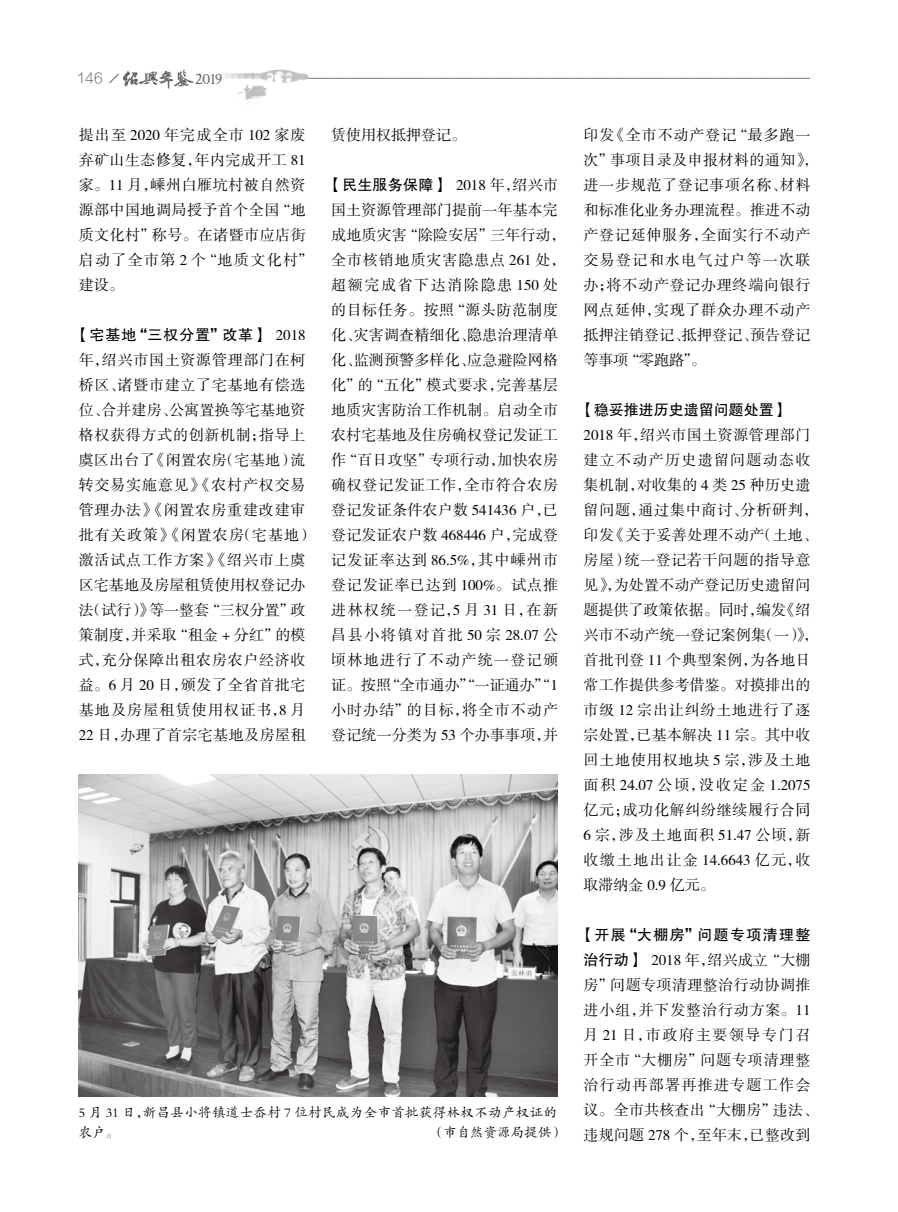
<style>
.page{position:relative;width:898px;height:1212px;background:#fff}
.page>*{position:absolute;margin:0;border:0;box-sizing:border-box;transform-origin:0 0}
.t1{font:16.5px "crimson text roman";color:#666565}
.t2{font:15px/25px "FZSSK GBK1 0";letter-spacing:.035em;color:#000}
.t3{font:15px/25px "FZSSK GBK1 0";letter-spacing:.01em;color:#000}
.t4{font:15px/25px "FZSSK GBK1 0";letter-spacing:.055em;color:#000}
.t5{font:15px "FZHTK GBK1 0";letter-spacing:.06em;color:#000}
.t6{font:15px "FZHTK GBK1 0";letter-spacing:.09em;color:#000}
.t7{font:15px "FZHTK GBK1 0";color:#000}
.t8{font:15px "FZSSK GBK1 0";color:#000}
.t9{font:14.25px "FZLTKHK GBK1 0";color:#666565}
.t10{font:13.5px/20.2px "FZKTK GBK1 0";letter-spacing:.025em;color:#000}
.t11{font:13.5px "FZKTK GBK1 0";color:#000}
.s1{font-family:"FZSSK GBK1 0"}
.s2{font-family:"FZHTK GBK1 0"}
</style>
<div class="page">
<img style="left:123px;top:69px;width:71px;height:20px">
<svg style="left:109px;top:73px;width:10px;height:11px"></svg>
<img style="left:223px;top:69px;width:84px;height:35px">
<img style="left:79px;top:774px;width:478px;height:322px">
<p class="t9" style="left:77px;top:70px;width:28px">146</p>
<p class="t1" style="left:195px;top:69px;width:29px">2019</p>
<p class="t2" style="left:79px;top:123px;width:236px">提出至 2020 年完成全市 102 家废弃矿山生态修复，年内完成开工 81家。11 月，嵊州白雁坑村被自然资源部中国地调局授予首个全国“地质文化村”称号。在诸暨市应店街启动了全市第 2 个“地质文化村”建设。</p>
<p class="t5" style="left:75px;top:327px;width:232px">【宅基地“三权分置”改革】 <span class="s1">2018</span></p>
<p class="t2" style="left:79px;top:348px;width:236px">年，绍兴市国土资源管理部门在柯桥区、诸暨市建立了宅基地有偿选位、合并建房、公寓置换等宅基地资格权获得方式的创新机制；指导上虞区出台了《闲置农房（宅基地）流转交易实施意见》《农村产权交易管理办法》《闲置农房重建改建审批有关政策》《闲置农房（宅基地）激活试点工作方案》《绍兴市上虞区宅基地及房屋租赁使用权登记办法（试行）》等一整套“三权分置”政策制度，并采取“租金 + 分红”的模式，充分保障出租农房农户经济收益。6 月 20 日，颁发了全省首批宅基地及房屋租赁使用权证书，8 月<br>22 日，办理了首宗宅基地及房屋租</p>
<p class="t8" style="left:331px;top:127px;width:137px">赁使用权抵押登记。</p>
<p class="t3" style="left:327px;top:173px;width:240px"><span class="s2">【民生服务保障】</span> 2018 年，绍兴市国土资源管理部门提前一年基本完成地质灾害“除险安居”三年行动，全市核销地质灾害隐患点 261 处，超额完成省下达消除隐患 150 处的目标任务。按照“源头防范制度化、灾害调查精细化、隐患治理清单化、监测预警多样化、应急避险网格化”的“五化”模式要求，完善基层地质灾害防治工作机制。启动全市农村宅基地及住房确权登记发证工作“百日攻坚”专项行动，加快农房确权登记发证工作，全市符合农房登记发证条件农户数 541436 户，已登记发证农户数 468446 户，完成登记发证率达到 86.5%，其中嵊州市登记发证率已达到 100%。试点推进林权统一登记，5 月 31 日，在新昌县小将镇对首批 50 宗 28.07 公顷林地进行了不动产统一登记颁证。按照“全市通办”“一证通办”“1小时办结”的目标，将全市不动产登记统一分类为 53 个办事事项，并</p>
<p class="t10" style="left:79px;top:1102px;width:480px">5 月 31 日，新昌县小将镇道士岙村 7 位村民成为全市首批获得林权不动产权证的农户。</p>
<p class="t11" style="left:431px;top:1125px;width:134px">（市自然资源局提供）</p>
<p class="t2" style="left:583px;top:123px;width:236px">印发《全市不动产登记“最多跑一次”事项目录及申报材料的通知》，进一步规范了登记事项名称、材料和标准化业务办理流程。推进不动产登记延伸服务，全面实行不动产交易登记和水电气过户等一次联办；将不动产登记办理终端向银行网点延伸，实现了群众办理不动产抵押注销登记、抵押登记、预告登记等事项“零跑路”。</p>
<p class="t7" style="left:579px;top:402px;width:210px">【稳妥推进历史遗留问题处置】</p>
<p class="t2" style="left:583px;top:423px;width:236px">2018 年，绍兴市国土资源管理部门建立不动产历史遗留问题动态收集机制，对收集的 4 类 25 种历史遗留问题，通过集中商讨、分析研判，印发《关于妥善处理不动产（土地、房屋）统一登记若干问题的指导意见》，为处置不动产登记历史遗留问题提供了政策依据。同时，编发《绍兴市不动产统一登记案例集（一）》，首批刊登 11 个典型案例，为各地日常工作提供参考借鉴。对摸排出的市级 12 宗出让纠纷土地进行了逐宗处置，已基本解决 11 宗。其中收回土地使用权地块 5 宗，涉及土地面积 24.07 公顷，没收定金 1.2075亿元；成功化解纠纷继续履行合同<br>6 宗，涉及土地面积 51.47 公顷，新收缴土地出让金 14.6643 亿元，收取滞纳金 0.9 亿元。</p>
<p class="t6" style="left:579px;top:926px;width:232px">【开展“大棚房”问题专项清理整</p>
<p class="t4" style="left:583px;top:948px;width:236px"><span class="s2">治行动】</span> 2018 年，绍兴成立“大棚房”问题专项清理整治行动协调推进小组，并下发整治行动方案。11月 21 日，市政府主要领导专门召开全市“大棚房”问题专项清理整治行动再部署再推进专题工作会议。全市共核查出“大棚房”违法、违规问题 278 个，至年末，已整改到</p>
</div>
